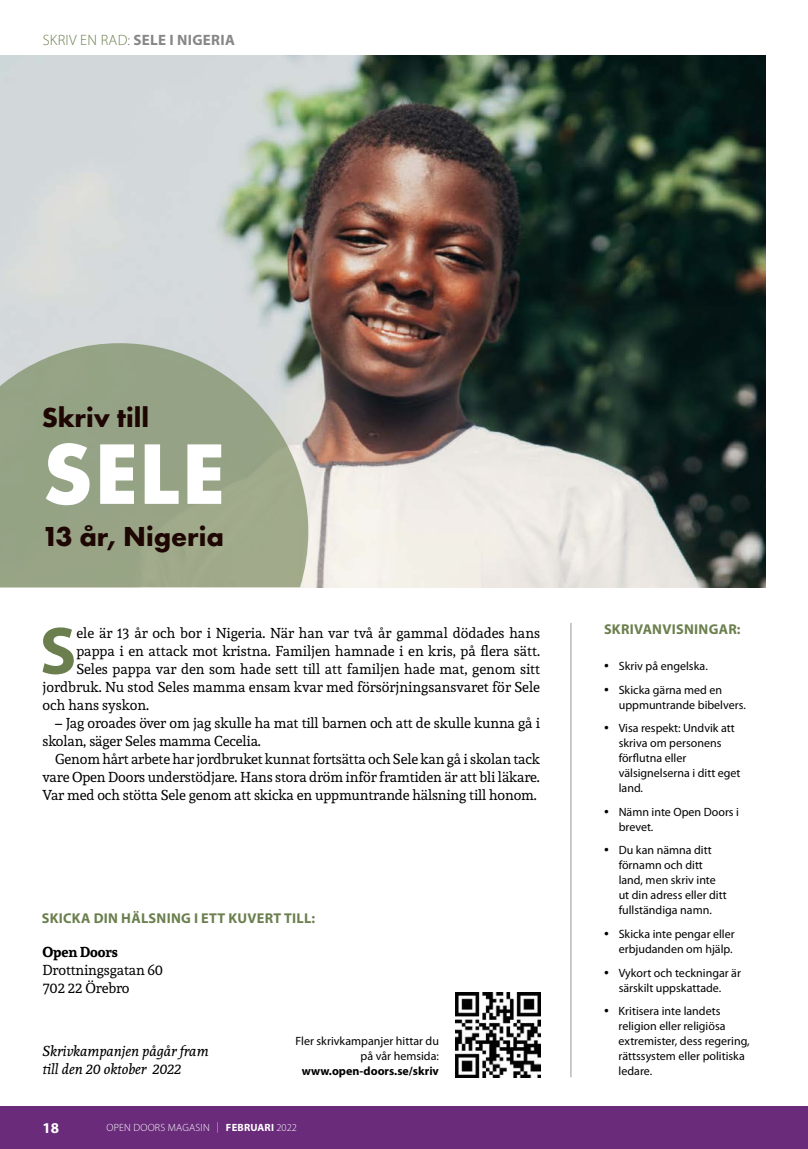
<style>
.page{position:relative;width:808px;height:1149px;background:#fff}
.page>*{position:absolute;margin:0;border:0;box-sizing:border-box;transform-origin:0 0}
.t1{font:700 89.1px "Futura PT";color:#fff}
.t2{font:700 67.65px "Myriad Pro";color:#6b7f4e}
.t3{font:700 28.5px "Futura PT";color:#1e0602}
.t4{font:700 15px "Myriad Pro";letter-spacing:.02em;color:#878787}
.t5{font:700 15px "Myriad Pro";color:#fff}
.t6{font:14.25px/18px "Andada";color:#000}
.t7{font:700 14.25px "Myriad Pro";letter-spacing:.02em;color:#6b7f4e}
.t8{font:italic 14.25px/18px "Andada";letter-spacing:-.01em;color:#000}
.t9{font:700 14.25px "Andada";letter-spacing:-.01em;color:#000}
.t10{font:12px/15px "Myriad Pro";color:#000}
.t11{font:700 12px "Myriad Pro";color:#000}
.t12{font:300 10.5px "Myriad Pro";letter-spacing:.02em;color:#fff}
.s1{font-weight:300;color:#6b7f4e}
.s2{font-weight:700}
</style>
<div class="page">
<div style="left:0;top:1106px;width:808px;height:42px;background:#692b7a"></div>
<img style="left:0;top:55px;width:765px;height:532px">
<svg style="left:0;top:343px;width:308px;height:244px;background:#9eaa90"></svg>
<hr style="left:807px;top:897px;width:1px;height:209px;background:#6b7f4e">
<img style="left:455px;top:992px;width:85px;height:85px">
<hr style="left:570px;top:622px;width:1px;height:454px;background:#9d9d9c">
<p class="t4" style="left:43px;top:30px;width:194px"><span class="s1">SKRIV EN RAD:</span> SELE I NIGERIA</p>
<h3 class="t3" style="left:42px;top:398px;width:109px">Skriv till</h3>
<h1 class="t1" style="left:42px;top:416px;width:184px">SELE</h1>
<h3 class="t3" style="left:42px;top:518px;width:184px">13 år, Nigeria</h3>
<h2 class="t2" style="left:40px;top:606px;width:38px">S</h2>
<p class="t6" style="left:76px;top:623px;width:465px">ele är 13 år och bor i Nigeria. När han var två år gammal dödades hans</p>
<p class="t6" style="left:76px;top:641px;width:465px">pappa i en attack mot kristna. Familjen hamnade i en kris, på flera sätt.</p>
<p class="t6" style="left:76px;top:659px;width:465px">Seles pappa var den som hade sett till att familjen hade mat, genom sitt</p>
<p class="t6" style="left:43px;top:677px;width:499px">jordbruk. Nu stod Seles mamma ensam kvar med försörjningsansvaret för Sele</p>
<p class="t6" style="left:43px;top:695px;width:108px">och hans syskon.</p>
<p class="t6" style="left:43px;top:713px;width:499px;text-indent:13px">– Jag oroades över om jag skulle ha mat till barnen och att de skulle kunna gå i skolan, säger Seles mamma Cecelia.</p>
<p class="t6" style="left:43px;top:749px;width:499px;text-align:justify;text-indent:13px">Genom hårt arbete har jordbruket kunnat fortsätta och Sele kan gå i skolan tack vare Open Doors understödjare. Hans stora dröm inför framtiden är att bli läkare.<br>Var med och stötta Sele genom att skicka en uppmuntrande hälsning till honom.</p>
<p class="t7" style="left:42px;top:908px;width:275px">SKICKA DIN HÄLSNING I ETT KUVERT TILL:</p>
<p class="t9" style="left:43px;top:942px;width:77px">Open Doors</p>
<p class="t6" style="left:43px;top:960px;width:122px">Drottningsgatan 60<br>702 22 Örebro</p>
<p class="t8" style="left:43px;top:1041px;width:168px">Skrivkampanjen pågår fram till den 20 oktober 2022</p>
<p class="t10" style="left:295px;top:1033px;width:145px;text-align:right">Fler skrivkampanjer hittar du på vår hemsida:</p>
<p class="t11" style="left:302px;top:1062px;width:139px">www.open-doors.se/skriv</p>
<p class="t5" style="left:43px;top:1117px;width:18px">18</p>
<p class="t12" style="left:106px;top:1121px;width:192px">OPEN DOORS MAGASIN | <span class="s2">FEBRUARI</span> 2022</p>
<p class="t7" style="left:604px;top:619px;width:138px">SKRIVANVISNINGAR:</p>
<p class="t10" style="left:619px;top:654px;width:105px;line-height:23.5px">Skriv på engelska.<br>Skicka gärna med en</p>
<p class="t10" style="left:619px;top:692px;width:129px;line-height:23.5px">uppmuntrande bibelvers.<br>Visa respekt: Undvik att</p>
<p class="t10" style="left:619px;top:735px;width:123px">skriva om personens förflutna eller välsignelserna i ditt eget land.</p>
<p class="t10" style="left:619px;top:804px;width:122px">Nämn inte Open Doors i brevet.</p>
<p class="t10" style="left:619px;top:842px;width:109px">Du kan nämna ditt förnamn och ditt land, men skriv inte ut din adress eller ditt fullständiga namn.</p>
<p class="t10" style="left:619px;top:926px;width:118px">Skicka inte pengar eller erbjudanden om hjälp.</p>
<p class="t10" style="left:619px;top:964px;width:124px">Vykort och teckningar är särskilt uppskattade.</p>
<p class="t10" style="left:619px;top:1003px;width:133px">Kritisera inte landets religion eller religiösa extremister, dess regering, rättssystem eller politiska ledare.</p>
</div>
